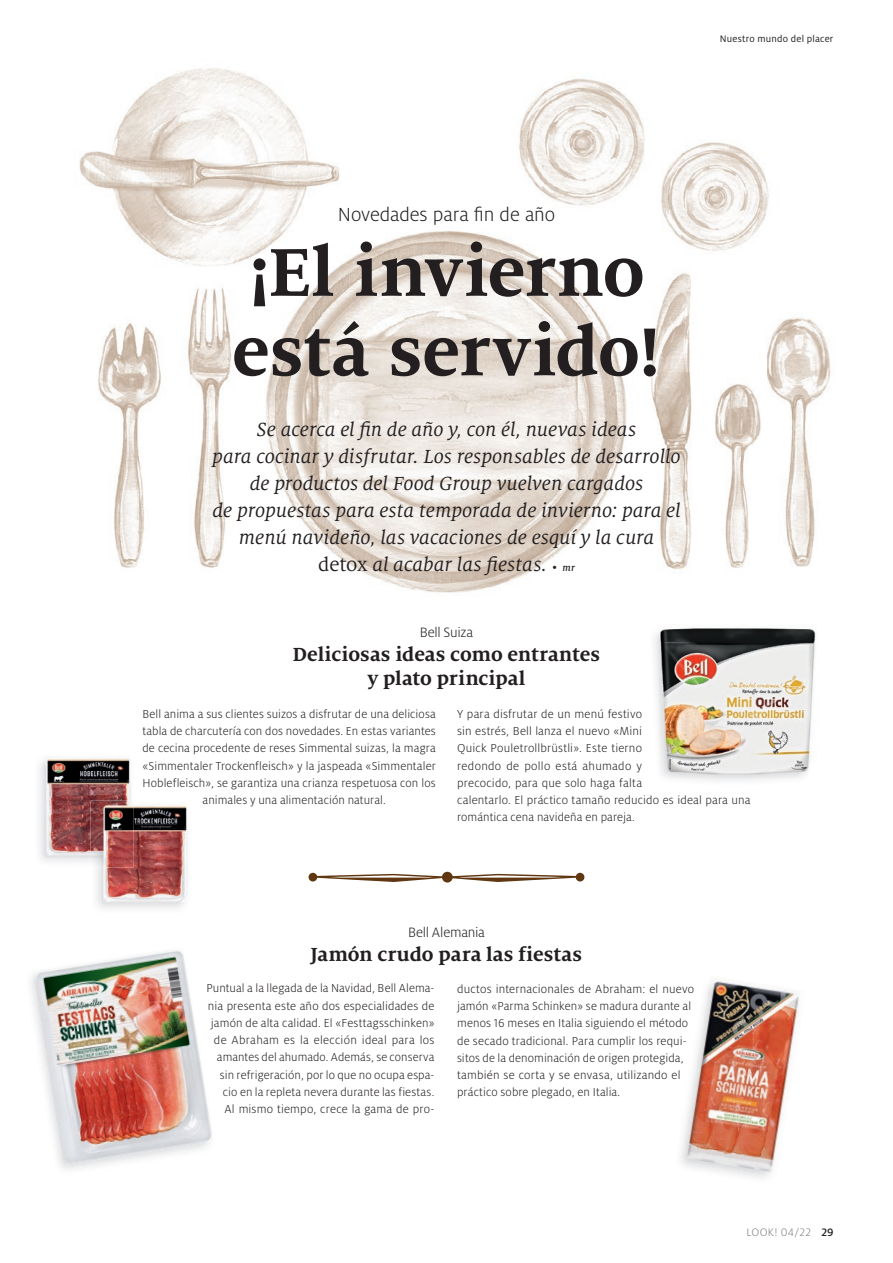
<style>
.page{position:relative;width:893px;height:1263px;background:#fff}
.page>*{position:absolute;margin:0;border:0;box-sizing:border-box;transform-origin:0 0}
.t1{font:700 75px/79.5px "Milo Serif Pro";letter-spacing:-.01em;color:#231f20}
.t2{font:italic 21px/27px "Milo Serif Pro";color:#231f20;text-align:center}
.t3{font:700 21px/24px "Milo Serif Pro";color:#231f20;text-align:center}
.t4{font:300 21px "Milo Pro";letter-spacing:-.005em;color:#231f20}
.t5{font:300 15px "Milo Pro";letter-spacing:-.015em;color:#231f20}
.t6{font:300 12.75px/17.2px "Milo Pro";letter-spacing:.01em;color:#231f20}
.t7{font:300 12px "Milo Pro";letter-spacing:.03em;color:#808285}
.t8{font:10.5px "Milo Pro";letter-spacing:.02em;color:#231f20}
.s1{font-style:normal}
.s2{font-style:normal;font-size:12.75px}
.s3{font-weight:500;font-size:10.5px}
.s4{font-weight:500;color:#231f20}
</style>
<div class="page">
<img style="left:79px;top:68px;width:752px;height:525px">
<img style="left:32px;top:950px;width:180px;height:215px">
<img style="left:681px;top:981px;width:118px;height:197px">
<img style="left:44px;top:756px;width:89px;height:102px">
<img style="left:90px;top:858px;width:11px;height:9px">
<img style="left:90px;top:801px;width:43px;height:57px">
<img style="left:101px;top:802px;width:89px;height:102px">
<img style="left:101px;top:802px;width:33px;height:65px">
<img style="left:101px;top:802px;width:32px;height:56px">
<img style="left:659px;top:625px;width:158px;height:152px">
<svg style="left:309px;top:872px;width:275px;height:10px"></svg>
<p class="t8" style="left:720px;top:33px;width:115px">Nuestro mundo del placer</p>
<h2 class="t4" style="left:338px;top:203px;width:219px">Novedades para fin de año</h2>
<h1 class="t1" style="left:232px;top:232px;width:431px">¡El invierno está servido!</h1>
<p class="t2" style="left:212px;top:416px;width:470px">Se acerca el fin de año y, con él, nuevas ideas<br>para cocinar y disfrutar. Los responsables de desarrollo de productos del Food Group vuelven cargados<br>de propuestas para esta temporada de invierno: para el menú navideño, las vacaciones de esquí y la cura <span class="s1">detox</span> al acabar las fiestas. <span class="s2">•</span> <span class="s3">mr</span></p>
<p class="t5" style="left:420px;top:624px;width:55px">Bell Suiza</p>
<h2 class="t3" style="left:293px;top:642px;width:309px">Deliciosas ideas como entrantes y plato principal</h2>
<p class="t6" style="left:142px;top:705px;width:295px">Bell anima a sus clientes suizos a disfrutar de una deliciosa</p>
<p class="t6" style="left:142px;top:722px;width:295px">tabla de charcutería con dos novedades. En estas variantes</p>
<p class="t6" style="left:142px;top:740px;width:295px">de cecina procedente de reses Simmental suizas, la magra</p>
<p class="t6" style="left:142px;top:757px;width:295px">«Simmentaler Trockenfleisch» y la jaspeada «Simmentaler</p>
<p class="t6" style="left:142px;top:774px;width:295px">Hoblefleisch», se garantiza una crianza respetuosa con los</p>
<p class="t6" style="left:203px;top:791px;width:185px">animales y una alimentación natural.</p>
<p class="t6" style="left:457px;top:705px;width:295px">Y para disfrutar de un menú festivo<br>sin estrés, Bell lanza el nuevo «Mini<br>Quick Pouletrollbrüstli». Este tierno<br>redondo de pollo está ahumado y<br>precocido, para que solo haga falta<br>calentarlo. El práctico tamaño reducido es ideal para una romántica cena navideña en pareja.</p>
<p class="t5" style="left:408px;top:924px;width:78px">Bell Alemania</p>
<h2 class="t3" style="left:311px;top:942px;width:273px">Jamón crudo para las fiestas</h2>
<p class="t6" style="left:206px;top:980px;width:230px;text-align:right">Puntual a la llegada de la Navidad, Bell Alema&shy;nia presenta este año dos especialidades de jamón de alta calidad. El «Festtagsschinken» de Abraham es la elección ideal para los amantes del ahumado. Además, se conserva sin refrigeración, por lo que no ocupa espa&shy;cio en la repleta nevera durante las fiestas.<br>Al mismo tiempo, crece la gama de pro-</p>
<p class="t6" style="left:457px;top:980px;width:239px">ductos internacionales de Abraham: el nuevo jamón «Parma Schinken» se madura durante al menos 16 meses en Italia siguiendo el método de secado tradicional. Para cumplir los requi&shy;sitos de la denominación de origen protegida, también se corta y se envasa, utilizando el práctico sobre plegado, en Italia.</p>
<p class="t7" style="left:746px;top:1226px;width:89px">LOOK! 04/22 <span class="s4">29</span></p>
</div>
